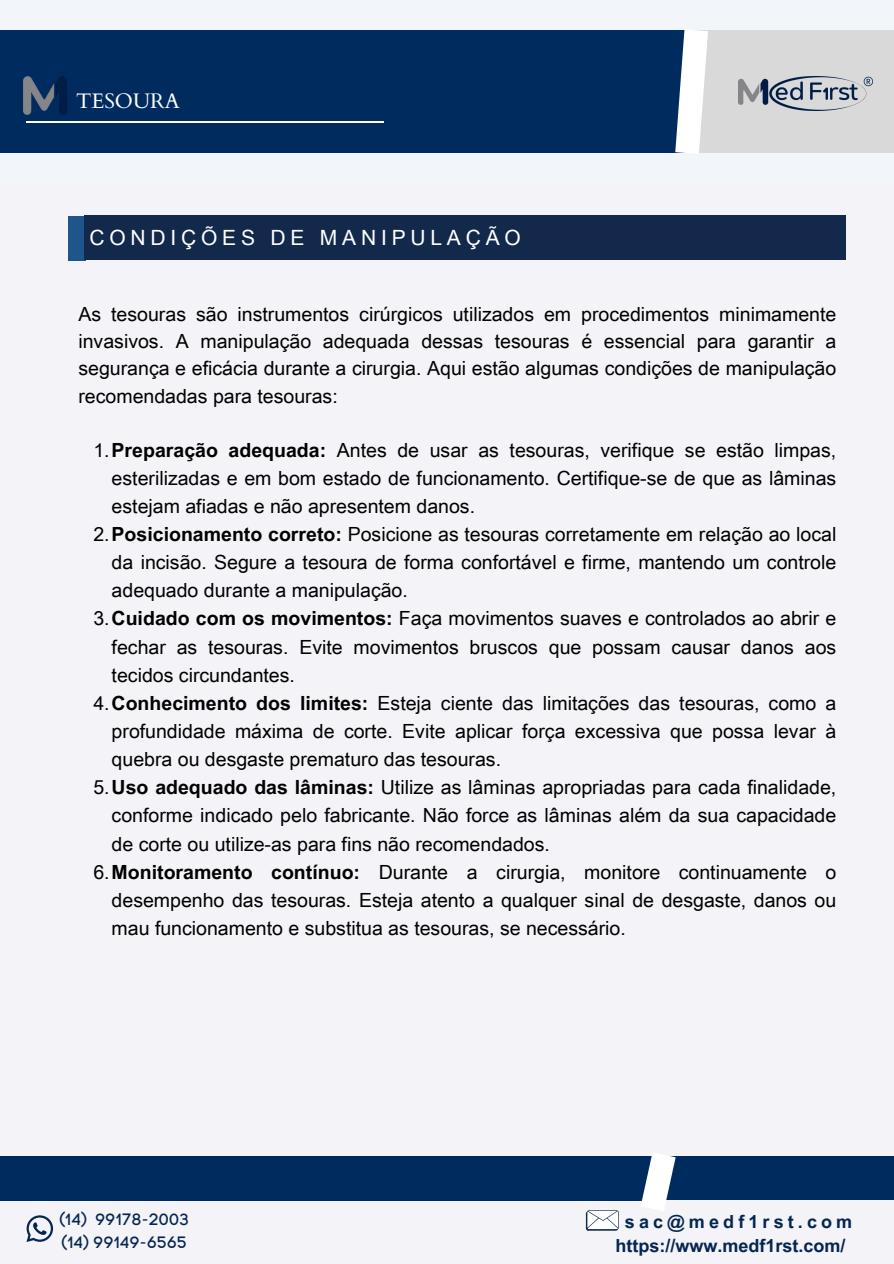
<style>
.page{position:relative;width:894px;height:1264px;background:#fff}
.page>*{position:absolute;margin:0;border:0;box-sizing:border-box;transform-origin:0 0}
.t1{font:21px "Arial Unicode MS";letter-spacing:.23em;color:#fff}
.t2{font:21px "Cardo";color:#fff}
.t3{font:19.5px/28.2px "Arial Unicode MS";color:#000;text-align:justify}
.t4{font:700 18px "Arial Unicode MS";color:#042650}
.t5{font:700 18px "Arial Unicode MS";letter-spacing:.23em;color:#042650}
.t6{font:16.35px "Code Pro Normal LC";color:#042650}
.s1{font-weight:700}
</style>
<div class="page">
<div style="left:0;top:0;width:893px;height:1263px;background:#f4f3f8"></div>
<div style="left:0;top:30px;width:694px;height:123px;background:#002b5f"></div>
<div style="left:0;top:1156px;width:656px;height:45px;background:#002b5f"></div>
<div style="left:653px;top:1156px;width:240px;height:44px;background:#002b5f"></div>
<div style="left:685px;top:30px;width:208px;height:123px;background:#d9d9d9"></div>
<svg style="left:675px;top:30px;width:33px;height:123px"></svg>
<svg style="left:641px;top:1153px;width:35px;height:58px"></svg>
<svg style="left:26px;top:1215px;width:27px;height:26px"></svg>
<svg style="left:585px;top:1210px;width:33px;height:20px"></svg>
<img style="left:738px;top:76px;width:134px;height:34px">
<img style="left:23px;top:76px;width:44px;height:39px">
<hr style="left:26px;top:121px;width:357px;height:1px;background:#fff">
<div style="left:68px;top:216px;width:18px;height:44px;background:#1e558a"></div>
<div style="left:84px;top:216px;width:761px;height:44px;background:#13294b"></div>
<h1 class="t2" style="left:76px;top:87px;width:105px">TESOURA</h1>
<p class="t1" style="left:89px;top:222px;width:432px">CONDIÇÕES DE MANIPULAÇÃO</p>
<p class="t3" style="left:78px;top:300px;width:759px;line-height:27px">As tesouras são instrumentos cirúrgicos utilizados em procedimentos minimamente invasivos. A manipulação adequada dessas tesouras é essencial para garantir a segurança e eficácia durante a cirurgia. Aqui estão algumas condições de manipulação recomendadas para tesouras:</p>
<p class="t3" style="left:112px;top:434px;width:726px;text-indent:-18px">1.<span class="s1">Preparação adequada:</span> Antes de usar as tesouras, verifique se estão limpas, esterilizadas e em bom estado de funcionamento. Certifique-se de que as lâminas estejam afiadas e não apresentem danos.</p>
<p class="t3" style="left:112px;top:519px;width:726px;text-indent:-18px">2.<span class="s1">Posicionamento correto:</span> Posicione as tesouras corretamente em relação ao local da incisão. Segure a tesoura de forma confortável e firme, mantendo um controle adequado durante a manipulação.</p>
<p class="t3" style="left:112px;top:603px;width:726px;text-indent:-18px">3.<span class="s1">Cuidado com os movimentos:</span> Faça movimentos suaves e controlados ao abrir e fechar as tesouras. Evite movimentos bruscos que possam causar danos aos tecidos circundantes.</p>
<p class="t3" style="left:112px;top:688px;width:726px;text-indent:-18px">4.<span class="s1">Conhecimento dos limites:</span> Esteja ciente das limitações das tesouras, como a profundidade máxima de corte. Evite aplicar força excessiva que possa levar à quebra ou desgaste prematuro das tesouras.</p>
<p class="t3" style="left:112px;top:772px;width:726px;text-indent:-18px">5.<span class="s1">Uso adequado das lâminas:</span> Utilize as lâminas apropriadas para cada finalidade, conforme indicado pelo fabricante. Não force as lâminas além da sua capacidade de corte ou utilize-as para fins não recomendados.</p>
<p class="t3" style="left:112px;top:856px;width:726px;text-indent:-18px">6.<span class="s1">Monitoramento contínuo:</span> Durante a cirurgia, monitore continuamente o desempenho das tesouras. Esteja atento a qualquer sinal de desgaste, danos ou mau funcionamento e substitua as tesouras, se necessário.</p>
<h1 class="t6" style="left:59px;top:1209px;width:131px">(14) 99178-2003</h1>
<h2 class="t6" style="left:62px;top:1232px;width:127px">(14) 99149-6565</h2>
<p class="t5" style="left:624px;top:1208px;width:229px">sac@medf1rst.com</p>
<p class="t4" style="left:615px;top:1232px;width:231px">https://www.medf1rst.com/</p>
</div>
